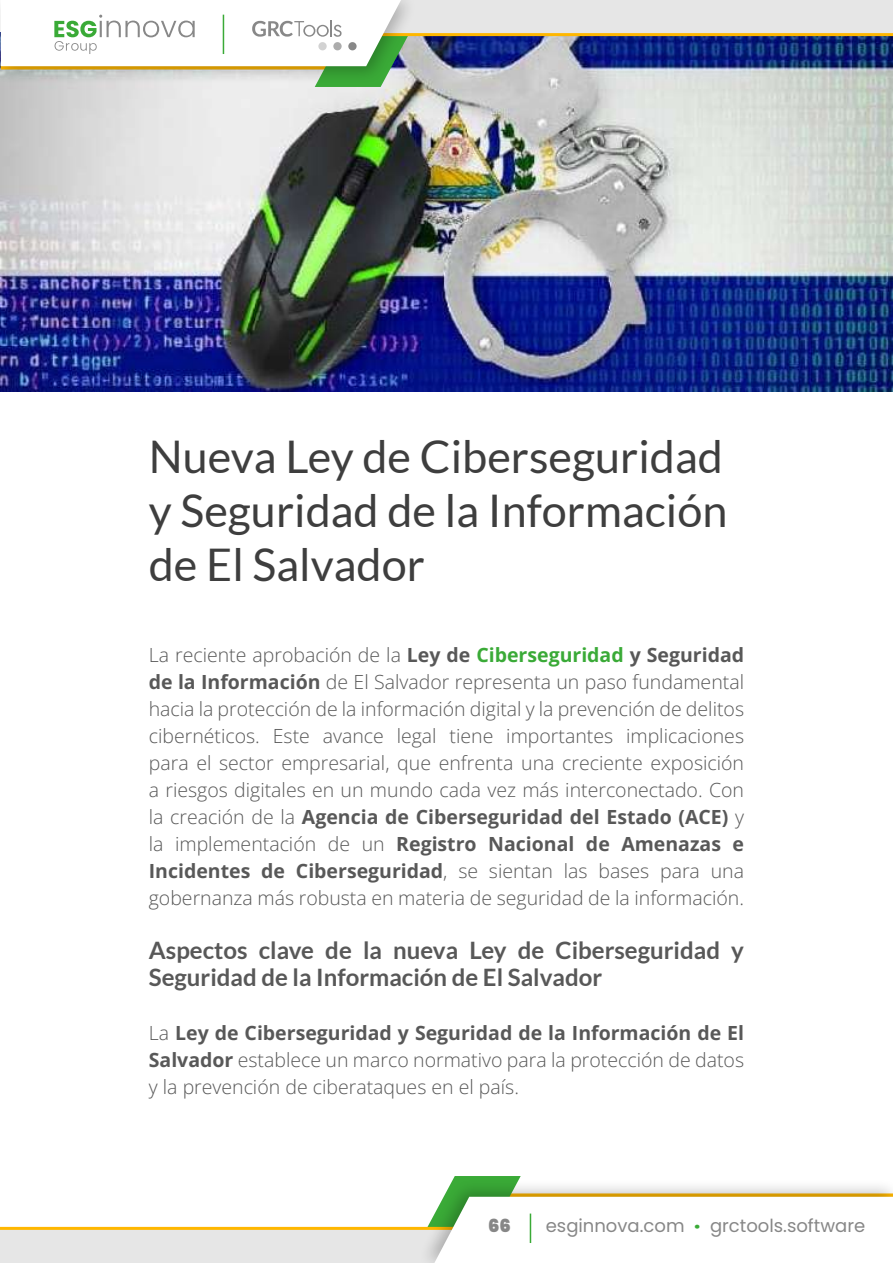
<style>
.page{position:relative;width:893px;height:1263px;background:#fff}
.page>*{position:absolute;margin:0;border:0;box-sizing:border-box;transform-origin:0 0}
.t1{font:45px/54px "Lato";color:#3e3e3e;text-align:justify}
.t2{font:700 24px/27px "Lato";color:#585858}
.t3{font:300 19.5px/27px "Open Sans";color:#585858;text-align:justify}
.t4{font:18px "Poppins";color:#878787}
.t5{font:900 18px "Poppins";color:#878787}
.s1{font-weight:700}
.s2{font-weight:700;color:#3aaa37}
.s3{font-weight:900;color:#3aaa37}
</style>
<div class="page">
<img style="left:0;top:36px;width:893px;height:356px">
<div style="left:1px;top:0;width:892px;height:34px;background:#e6e6e6"></div>
<hr style="left:269px;top:33px;width:624px;height:3px;background:#ffb700">
<div style="left:0;top:1229px;width:893px;height:34px;background:#e6e6e6"></div>
<hr style="left:0;top:1227px;width:572px;height:3px;background:#ffb700">
<svg style="left:419px;top:1176px;width:474px;height:87px"></svg>
<hr style="left:530px;top:1213px;width:1px;height:30px;background:#3aaa37">
<svg style="left:1px;top:0;width:415px;height:87px"></svg>
<h1 class="t1" style="left:149px;top:429px;width:580px">Nueva Ley de Ciberseguridad y Seguridad de la Información de El Salvador</h1>
<p class="t3" style="left:149px;top:641px;width:597px">La reciente aprobación de la <span class="s1">Ley de</span> <span class="s2">Ciberseguridad</span> <span class="s1">y Seguridad de la Información</span> de El Salvador representa un paso fundamental hacia la protección de la información digital y la prevención de delitos cibernéticos. Este avance legal tiene importantes implicaciones para el sector empresarial, que enfrenta una creciente exposición a riesgos digitales en un mundo cada vez más interconectado. Con la creación de la <span class="s1">Agencia de Ciberseguridad del Estado (ACE)</span> y la implementación de un <span class="s1">Registro Nacional de Amenazas e Incidentes de Ciberseguridad</span>, se sientan las bases para una gobernanza más robusta en materia de seguridad de la información.</p>
<p class="t2" style="left:149px;top:936px;width:597px">Aspectos clave de la nueva Ley de Ciberseguridad y<br>Seguridad de la Información de El Salvador</p>
<p class="t3" style="left:149px;top:1019px;width:597px">La <span class="s1">Ley de Ciberseguridad y Seguridad de la Información de El Salvador</span> establece un marco normativo para la protección de datos y la prevención de ciberataques en el país.</p>
<p class="t5" style="left:488px;top:1216px;width:24px">66</p>
<p class="t4" style="left:546px;top:1216px;width:321px">esginnova.com <span class="s3">·</span> grctools.software</p>
</div>
